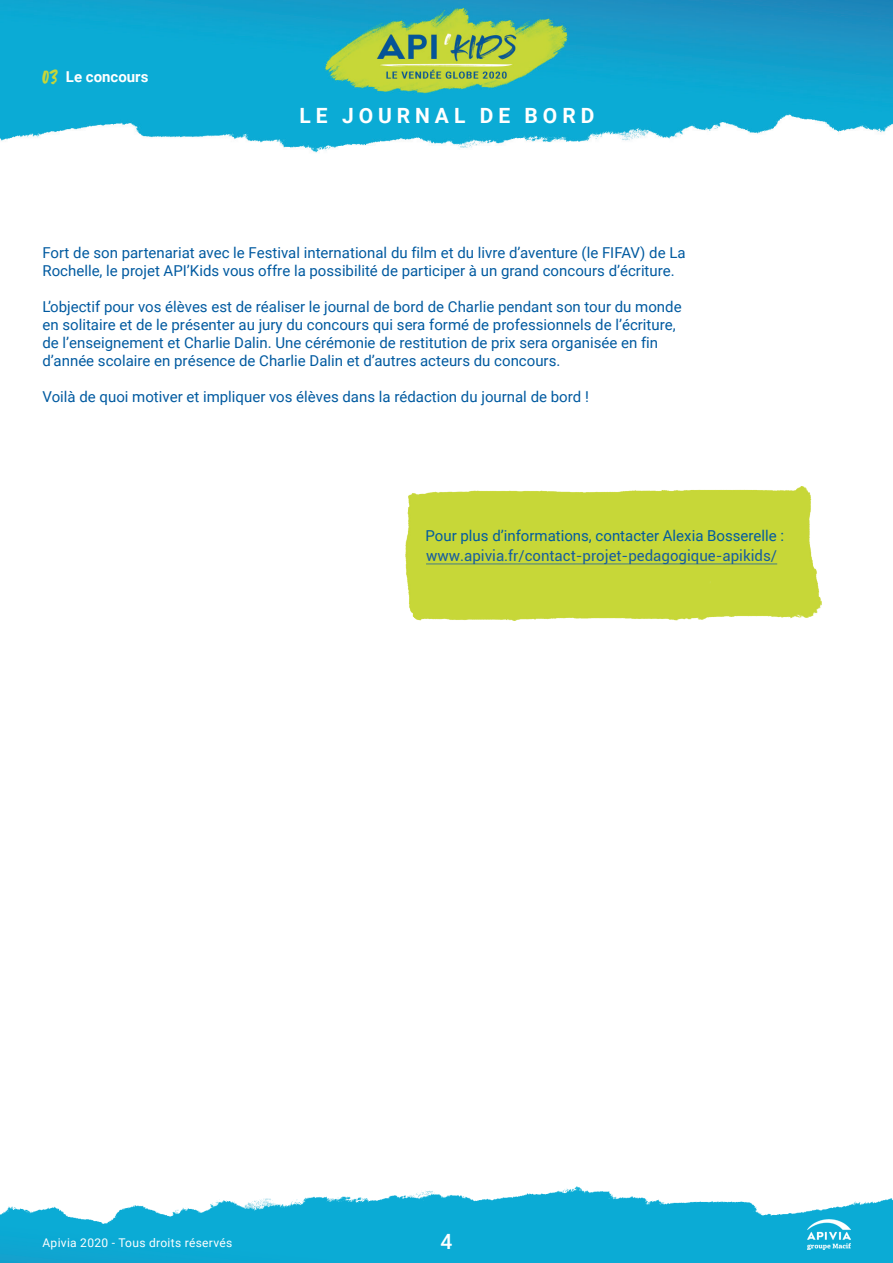
<style>
.page{position:relative;width:893px;height:1263px;background:#fff}
.page>*{position:absolute;margin:0;border:0;box-sizing:border-box;transform-origin:0 0}
.t1{font:700 21px "Roboto";letter-spacing:.235em;color:#fff}
.t2{font:500 21px "Roboto";color:#fff}
.t3{font:15px/18px "Roboto";color:#015aa0}
.t4{font:15px "Roboto";color:#175d9e}
.t5{font:700 15px "Roboto";color:#fff}
.t6{font:12px "Roboto";letter-spacing:.025em;color:#fff}
.s1{font-family:"Rocked ALT";font-weight:400;color:#c7d638}
</style>
<div class="page">
<img style="left:0;top:0;width:893px;height:153px">
<img style="left:0;top:1186px;width:893px;height:77px">
<img style="left:808px;top:1219px;width:42px;height:30px">
<img style="left:406px;top:486px;width:415px;height:135px">
<hr style="left:426px;top:563px;width:351px;height:1px;background:#175d9e">
<p class="t5" style="left:42px;top:66px;width:108px"><span class="s1">03</span> Le concours</p>
<h1 class="t1" style="left:299px;top:101px;width:296px">LE JOURNAL DE BORD</h1>
<p class="t3" style="left:43px;top:243px;width:644px">Fort de son partenariat avec le Festival international du film et du livre d’aventure (le FIFAV) de La<br>Rochelle, le projet API’Kids vous offre la possibilité de participer à un grand concours d’écriture.</p>
<p class="t3" style="left:43px;top:297px;width:641px">L’objectif pour vos élèves est de réaliser le journal de bord de Charlie pendant son tour du monde en solitaire et de le présenter au jury du concours qui sera formé de professionnels de l’écriture, de l’enseignement et Charlie Dalin. Une cérémonie de restitution de prix sera organisée en fin d’année scolaire en présence de Charlie Dalin et d’autres acteurs du concours.</p>
<p class="t3" style="left:43px;top:387px;width:548px">Voilà de quoi motiver et impliquer vos élèves dans la rédaction du journal de bord !</p>
<p class="t3" style="left:426px;top:526px;width:360px">Pour plus d’informations, contacter Alexia Bosserelle :</p>
<p class="t4" style="left:426px;top:546px;width:353px">www.apivia.fr/contact-projet-pedagogique-apikids/</p>
<p class="t6" style="left:43px;top:1230px;width:191px">Apivia 2020 - Tous droits réservés</p>
<h1 class="t2" style="left:440px;top:1220px;width:13px">4</h1>
<p class="t6" style="left:43px;top:1234px;width:191px">Apivia 2020 - Tous droits réservés</p>
<h1 class="t2" style="left:440px;top:1227px;width:13px">4</h1>
</div>
